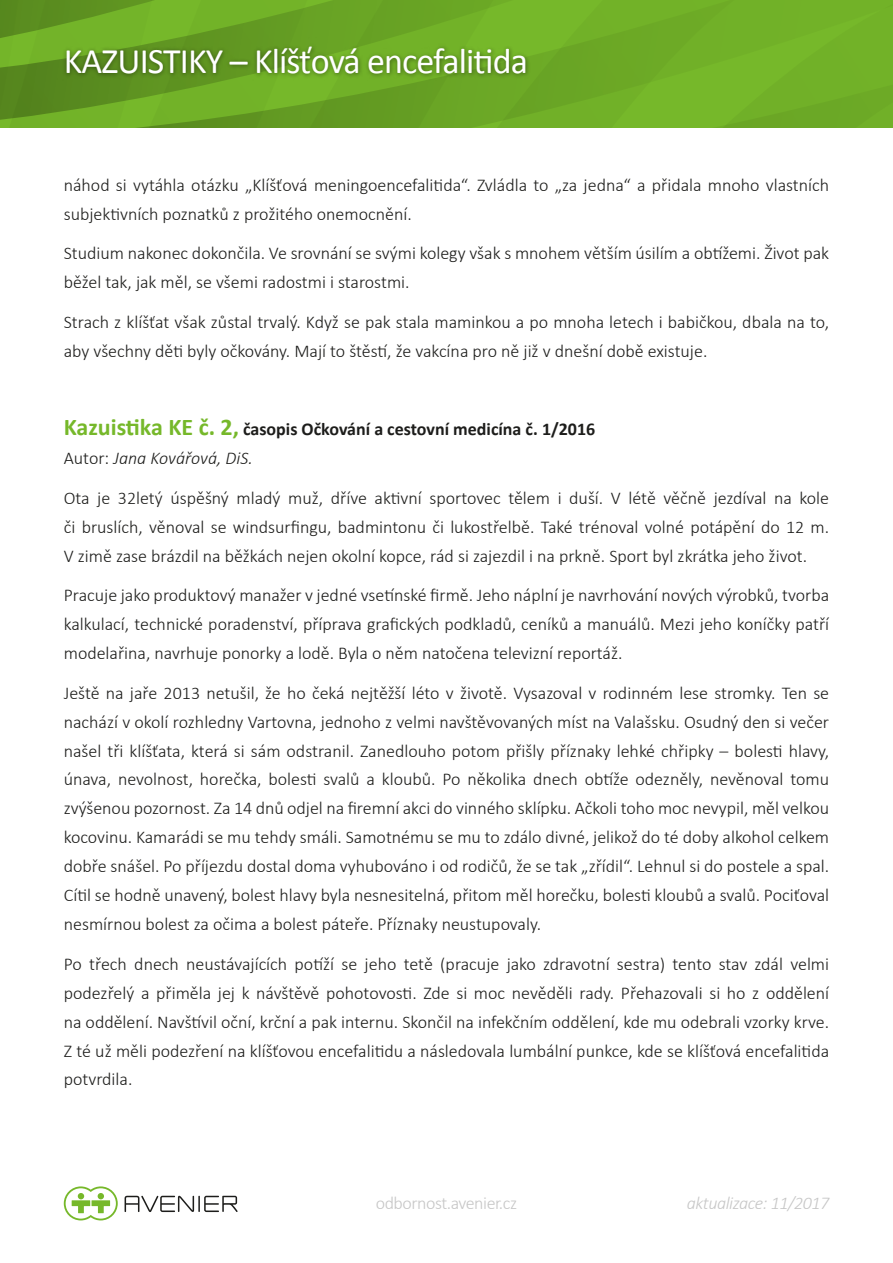
<style>
.page{position:relative;width:893px;height:1263px;background:#fff}
.page>*{position:absolute;margin:0;border:0;box-sizing:border-box;transform-origin:0 0}
.t1{font:36px "Calibri";letter-spacing:-.055em;color:#fff}
.t2{font:36px "Calibri";letter-spacing:-.025em;color:#fff}
.t3{font:300 18px/29px "Calibri";color:#1d1d1b;text-align:justify}
.t4{font:700 18px/29px "Calibri";color:#1d1d1b}
.t5{font:300 18px "Calibri";letter-spacing:-.025em;color:#c6c6c6}
.t6{font:italic 300 18px "Calibri";letter-spacing:-.025em;color:#c6c6c6}
.s1{font-size:24px;color:#76b82a}
.s2{font-weight:300}
.s3{font-weight:300;font-style:italic}
</style>
<div class="page">
<svg style="left:0;top:0;width:893px;height:128px;background:#6ca926"></svg>
<img style="left:58px;top:38px;width:779px;height:54px">
<svg style="left:64px;top:1186px;width:54px;height:34px"></svg>
<svg style="left:125px;top:1195px;width:113px;height:17px"></svg>
<h1 class="t2" style="left:64px;top:38px;width:466px">KAZUISTIKY – Klíšťová encefalitida</h1>
<h1 class="t1" style="left:128px;top:38px;width:702px">Infekce způsobené virem HPV (Human papilloma virus)</h1>
<p class="t3" style="left:64px;top:169px;width:767px">náhod si vytáhla otázku „Klíšťová meningoencefalitida“. Zvládla to „za jedna“ a přidala mnoho vlastních subjektivních poznatků z prožitého onemocnění.</p>
<p class="t3" style="left:64px;top:238px;width:767px">Studium nakonec dokončila. Ve srovnání se svými kolegy však s mnohem větším úsilím a obtížemi. Život pak běžel tak, jak měl, se všemi radostmi i starostmi.</p>
<p class="t3" style="left:64px;top:306px;width:767px">Strach z klíšťat však zůstal trvalý. Když se pak stala maminkou a po mnoha letech i babičkou, dbala na to, aby všechny děti byly očkovány. Mají to štěstí, že vakcína pro ně již v dnešní době existuje.</p>
<p class="t4" style="left:64px;top:415px;width:533px"><span class="s1">Kazuistika KE č. 2,</span> časopis Očkování a cestovní medicína č. 1/2016<br><span class="s2">Autor:</span> <span class="s3">Jana Kovářová, DiS.</span></p>
<p class="t3" style="left:64px;top:483px;width:767px">Ota je 32letý úspěšný mladý muž, dříve aktivní sportovec tělem i duší. V létě věčně jezdíval na kole či bruslích, věnoval se windsurfingu, badmintonu či lukostřelbě. Také trénoval volné potápění do 12 m.<br>V zimě zase brázdil na běžkách nejen okolní kopce, rád si zajezdil i na prkně. Sport byl zkrátka jeho život.</p>
<p class="t3" style="left:64px;top:580px;width:767px">Pracuje jako produktový manažer v jedné vsetínské firmě. Jeho náplní je navrhování nových výrobků, tvorba kalkulací, technické poradenství, příprava grafických podkladů, ceníků a manuálů. Mezi jeho koníčky patří modelařina, navrhuje ponorky a lodě. Byla o něm natočena televizní reportáž.</p>
<p class="t3" style="left:64px;top:677px;width:767px">Ještě na jaře 2013 netušil, že ho čeká nejtěžší léto v životě. Vysazoval v rodinném lese stromky. Ten se nachází v okolí rozhledny Vartovna, jednoho z velmi navštěvovaných míst na Valašsku. Osudný den si večer našel tři klíšťata, která si sám odstranil. Zanedlouho potom přišly příznaky lehké chřipky – bolesti hlavy, únava, nevolnost, horečka, bolesti svalů a kloubů. Po několika dnech obtíže odezněly, nevěnoval tomu zvýšenou pozornost. Za 14 dnů odjel na firemní akci do vinného sklípku. Ačkoli toho moc nevypil, měl velkou kocovinu. Kamarádi se mu tehdy smáli. Samotnému se mu to zdálo divné, jelikož do té doby alkohol celkem dobře snášel. Po příjezdu dostal doma vyhubováno i od rodičů, že se tak „zřídil“. Lehnul si do postele a spal.<br>Cítil se hodně unavený, bolest hlavy byla nesnesitelná, přitom měl horečku, bolesti kloubů a svalů. Pociťoval nesmírnou bolest za očima a bolest páteře. Příznaky neustupovaly.</p>
<p class="t3" style="left:64px;top:948px;width:767px">Po třech dnech neustávajících potíží se jeho tetě (pracuje jako zdravotní sestra) tento stav zdál velmi podezřelý a přiměla jej k návštěvě pohotovosti. Zde si moc nevěděli rady. Přehazovali si ho z oddělení na oddělení. Navštívil oční, krční a pak internu. Skončil na infekčním oddělení, kde mu odebrali vzorky krve.<br>Z té už měli podezření na klíšťovou encefalitidu a následovala lumbální punkce, kde se klíšťová encefalitida potvrdila.</p>
<p class="t5" style="left:376px;top:1192px;width:143px">odbornost.avenier.cz</p>
<p class="t6" style="left:687px;top:1192px;width:144px">aktualizace: 11/2017</p>
</div>
